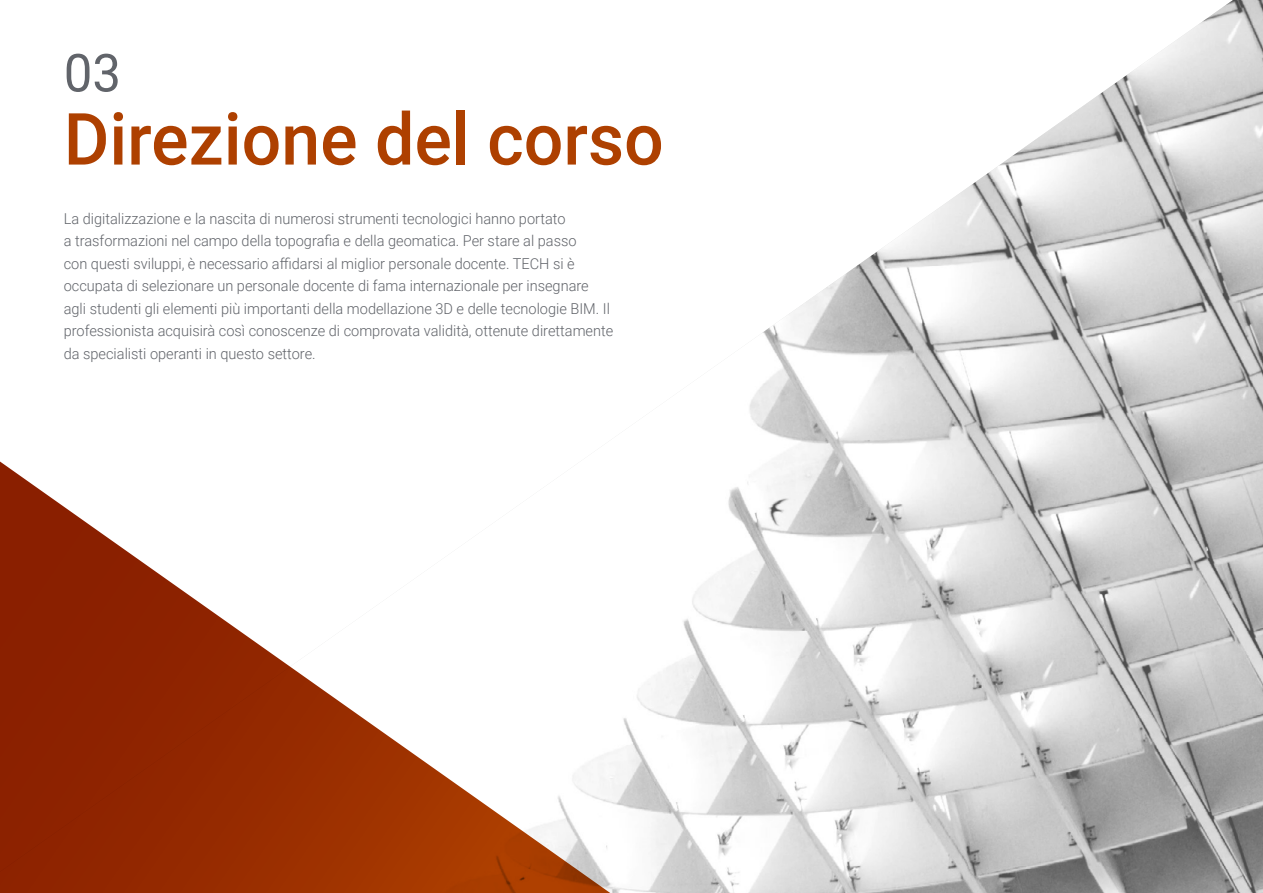
<style>
.page{position:relative;width:1263px;height:893px;background:#fff}
.page>*{position:absolute;margin:0;border:0;box-sizing:border-box;transform-origin:0 0}
.t1{font:500 72px "Roboto";color:#ae4000}
.t2{font:52.5px "Roboto";color:#61646a}
.t3{font:300 15px/22.5px "Roboto";color:#61646a}
</style>
<div class="page">
<img style="left:640px;top:0;width:623px;height:893px">
<svg style="left:0;top:461px;width:640px;height:432px"></svg>
<h2 class="t2" style="left:64px;top:36px;width:59px">03</h2>
<h1 class="t1" style="left:64px;top:89px;width:601px">Direzione del corso</h1>
<p class="t3" style="left:64px;top:207px;width:551px">La digitalizzazione e la nascita di numerosi strumenti tecnologici hanno portato<br>a trasformazioni nel campo della topografia e della geomatica. Per stare al passo<br>con questi sviluppi, è necessario affidarsi al miglior personale docente. TECH si è occupata di selezionare un personale docente di fama internazionale per insegnare agli studenti gli elementi più importanti della modellazione 3D e delle tecnologie BIM. Il professionista acquisirà così conoscenze di comprovata validità, ottenute direttamente da specialisti operanti in questo settore.</p>
</div>
